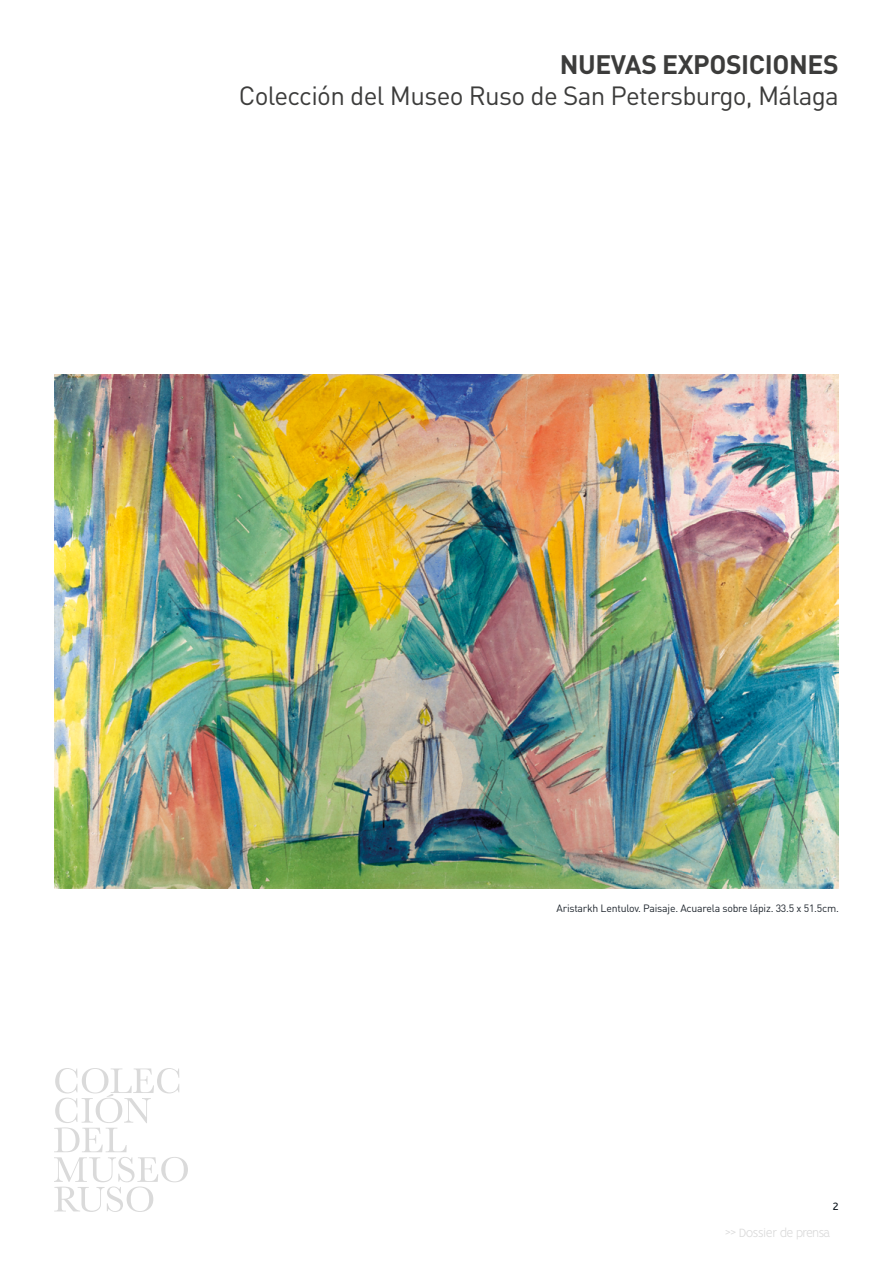
<style>
.page{position:relative;width:893px;height:1263px;background:#fff}
.page>*{position:absolute;margin:0;border:0;box-sizing:border-box;transform-origin:0 0}
.t1{font:700 26.4px "DIN Pro";letter-spacing:-.015em;color:#3c3c3b}
.t2{font:26.1px "DIN Pro";letter-spacing:-.025em;color:#3c3c3b}
.t3{font:300 13.5px "Vision";letter-spacing:-.06em;color:#dadada}
.t4{font:12px "Vision";color:#0f1820}
.t5{font:10.5px "DIN Pro";letter-spacing:-.02em;color:#1d242c}
</style>
<div class="page">
<svg style="left:54px;top:1068px;width:134px;height:144px"></svg>
<img style="left:54px;top:375px;width:785px;height:513px">
<h1 class="t1" style="left:560px;top:47px;width:281px">NUEVAS EXPOSICIONES</h1>
<h2 class="t2" style="left:239px;top:78px;width:602px">Colección del Museo Ruso de San Petersburgo, Málaga</h2>
<p class="t5" style="left:557px;top:901px;width:284px">Aristarkh Lentulov. Paisaje. Acuarela sobre lápiz. 33.5 x 51.5cm.</p>
<p class="t4" style="left:832px;top:1199px;width:8px">2</p>
<p class="t3" style="left:725px;top:1225px;width:107px">&gt;&gt; Dossier de prensa</p>
</div>
